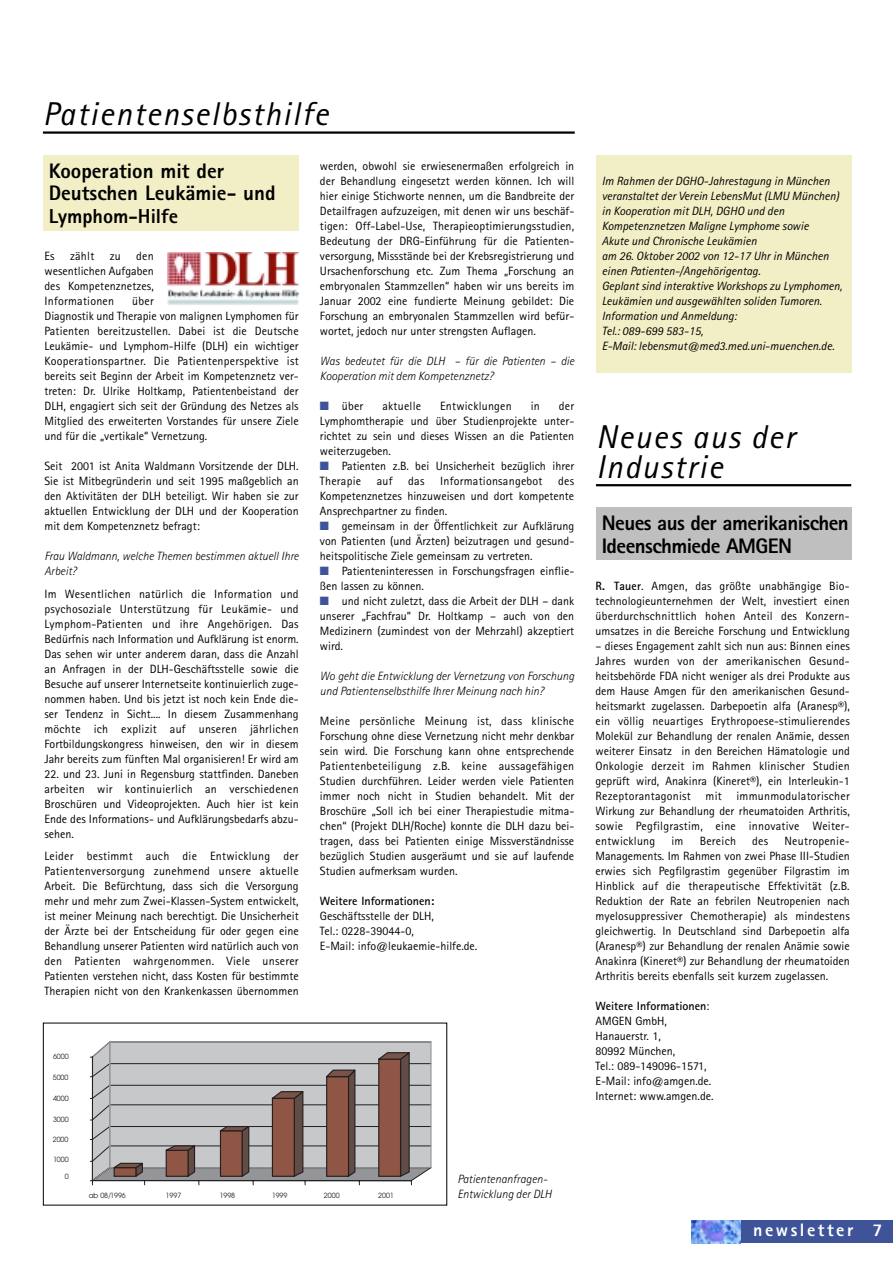
<style>
.page{position:relative;width:893px;height:1262px;background:#fff}
.page>*{position:absolute;margin:0;border:0;box-sizing:border-box;transform-origin:0 0}
.t1{font:italic 33px/30px "Rotis Sans Serif";letter-spacing:.05em;color:#000}
.t2{font:800 21px/22.5px "Rotis Sans Serif";letter-spacing:-.03em;color:#000}
.t3{font:800 21px/22.5px "Rotis Sans Serif";color:#000}
.t4{font:800 20.25px "Rotis Sans Serif";color:#000}
.t5{font:800 18px "Rotis Sans Serif";letter-spacing:.14em;color:#fff}
.t6{font:12px/15px "Rotis Sans Serif";color:#000;text-align:justify}
.t7{font:italic 12px/15px "Rotis Sans Serif";color:#000}
.t8{font:italic 300 12px/15px "Rotis Sans Serif";color:#000}
.t9{font:12px "Rotis Sans Serif";letter-spacing:.02em;color:#000}
.t10{font:700 12px "Rotis Sans Serif";color:#000}
.t11{font:7.05px "Avant Garde";letter-spacing:-.005em;color:#231f20}
.s1{color:#3f5498}
.s2{font-weight:700}
</style>
<div class="page">
<div style="left:691px;top:1220px;width:201px;height:23px;background:#3f5498"></div>
<img style="left:691px;top:1220px;width:49px;height:23px">
<hr style="left:43px;top:131px;width:531px;height:3px;background:#000">
<div style="left:43px;top:155px;width:255px;height:75px;background:#f2eec5"></div>
<svg style="left:90px;top:1041px;width:341px;height:143px"></svg>
<div style="left:596px;top:155px;width:255px;height:218px;background:#f2eec5"></div>
<hr style="left:596px;top:484px;width:255px;height:2px;background:#000">
<div style="left:596px;top:508px;width:255px;height:52px;background:#bfbfbf"></div>
<svg style="left:167px;top:252px;width:131px;height:53px"></svg>
<img style="left:168px;top:252px;width:130px;height:52px">
<h1 class="t1" style="left:43px;top:102px;width:287px">Patientenselbsthilfe</h1>
<h2 class="t3" style="left:49px;top:161px;width:228px">Kooperation mit der<br>Deutschen Leukämie- und</h2>
<h3 class="t4" style="left:49px;top:209px;width:131px">Lymphom-Hilfe</h3>
<p class="t6" style="left:320px;top:160px;width:256px">werden, obwohl sie erwiesenermaßen erfolgreich in der Behandlung eingesetzt werden können. Ich will hier einige Stichworte nennen, um die Bandbreite der Detailfragen aufzuzeigen, mit denen wir uns beschäf&shy;tigen: Off-Label-Use, Therapieoptimierungsstudien, Bedeutung der DRG-Einführung für die Patienten&shy;versorgung, Missstände bei der Krebsregistrierung und Ursachenforschung etc. Zum Thema „Forschung an embryonalen Stammzellen“ haben wir uns bereits im Januar 2002 eine fundierte Meinung gebildet: Die Forschung an embryonalen Stammzellen wird befür&shy;wortet, jedoch nur unter strengsten Auflagen.</p>
<p class="t8" style="left:320px;top:355px;width:256px">Was bedeutet für die DLH – für die Patienten – die<br>Kooperation mit dem Kompetenznetz?</p>
<p class="t6" style="left:320px;top:400px;width:45px"><span class="s1">■</span> über</p>
<p class="t9" style="left:382px;top:402px;width:40px">aktuelle</p>
<p class="t9" style="left:440px;top:402px;width:73px">Entwicklungen</p>
<p class="t6" style="left:531px;top:400px;width:11px">in</p>
<p class="t6" style="left:44px;top:250px;width:111px;text-indent:92px">den wesentlichen Aufgaben des Kompetenznetzes, Informationen</p>
<p class="t6" style="left:44px;top:250px;width:12px">Es</p>
<p class="t6" style="left:70px;top:250px;width:26px">zählt</p>
<p class="t6" style="left:110px;top:250px;width:13px">zu</p>
<p class="t6" style="left:44px;top:295px;width:256px;text-align:left;text-indent:88px">über<br>Diagnostik und Therapie von malignen Lymphomen für Patienten bereitzustellen. Dabei ist die Deutsche Leukämie- und Lymphom-Hilfe (DLH) ein wichtiger Kooperationspartner. Die Patientenperspektive ist bereits seit Beginn der Arbeit im Kompetenznetz ver&shy;treten: Dr. Ulrike Holtkamp, Patientenbeistand der DLH, engagiert sich seit der Gründung des Netzes als Mitglied des erweiterten Vorstandes für unsere Ziele und für die „vertikale“ Vernetzung.</p>
<p class="t6" style="left:44px;top:460px;width:256px">Seit 2001 ist Anita Waldmann Vorsitzende der DLH.<br>Sie ist Mitbegründerin und seit 1995 maßgeblich an den Aktivitäten der DLH beteiligt. Wir haben sie zur aktuellen Entwicklung der DLH und der Kooperation mit dem Kompetenznetz befragt:</p>
<p class="t8" style="left:44px;top:550px;width:256px">Frau Waldmann, welche Themen bestimmen aktuell Ihre<br>Arbeit?</p>
<p class="t6" style="left:44px;top:587px;width:256px">Im Wesentlichen natürlich die Information und psychosoziale Unterstützung für Leukämie- und Lymphom-Patienten und ihre Angehörigen. Das Bedürfnis nach Information und Aufklärung ist enorm.<br>Das sehen wir unter anderem daran, dass die Anzahl an Anfragen in der DLH-Geschäftsstelle sowie die Besuche auf unserer Internetseite kontinuierlich zuge&shy;nommen haben. Und bis jetzt ist noch kein Ende die&shy;ser Tendenz in Sicht.... In diesem Zusammenhang möchte ich explizit auf unseren jährlichen Fortbildungskongress hinweisen, den wir in diesem Jahr bereits zum fünften Mal organisieren! Er wird am</p>
<p class="t6" style="left:44px;top:767px;width:256px">22. und 23. Juni in Regensburg stattfinden. Daneben arbeiten wir kontinuierlich an verschiedenen Broschüren und Videoprojekten. Auch hier ist kein Ende des Informations- und Aufklärungsbedarfs abzu&shy;sehen.</p>
<p class="t6" style="left:44px;top:850px;width:256px">Leider bestimmt auch die Entwicklung der Patientenversorgung zunehmend unsere aktuelle Arbeit. Die Befürchtung, dass sich die Versorgung mehr und mehr zum Zwei-Klassen-System entwickelt, ist meiner Meinung nach berechtigt. Die Unsicherheit der Ärzte bei der Entscheidung für oder gegen eine Behandlung unserer Patienten wird natürlich auch von den Patienten wahrgenommen. Viele unserer Patienten verstehen nicht, dass Kosten für bestimmte Therapien nicht von den Krankenkassen übernommen</p>
<p class="t6" style="left:320px;top:400px;width:256px;text-indent:239px">der Lymphomtherapie und über Studienprojekte unter&shy;richtet zu sein und dieses Wissen an die Patienten weiterzugeben.</p>
<p class="t6" style="left:320px;top:460px;width:256px"><span class="s1">■</span> Patienten z.B. bei Unsicherheit bezüglich ihrer<br>Therapie</p>
<p class="t6" style="left:377px;top:475px;width:17px">auf</p>
<p class="t6" style="left:408px;top:475px;width:18px">das</p>
<p class="t9" style="left:440px;top:477px;width:104px">Informationsangebot</p>
<p class="t6" style="left:320px;top:475px;width:256px;text-indent:238px">des Kompetenznetzes hinzuweisen und dort kompetente Ansprechpartner zu finden.</p>
<p class="t6" style="left:320px;top:520px;width:256px"><span class="s1">■</span> gemeinsam in der Öffentlichkeit zur Aufklärung von Patienten (und Ärzten) beizutragen und gesund&shy;heitspolitische Ziele gemeinsam zu vertreten.</p>
<p class="t6" style="left:320px;top:565px;width:256px"><span class="s1">■</span> Patienteninteressen in Forschungsfragen einflie&shy;ßen lassen zu können.</p>
<p class="t6" style="left:320px;top:595px;width:256px"><span class="s1">■</span> und nicht zuletzt, dass die Arbeit der DLH – dank unserer „Fachfrau“ Dr. Holtkamp – auch von den Medizinern (zumindest von der Mehrzahl) akzeptiert wird.</p>
<p class="t8" style="left:320px;top:670px;width:256px">Wo geht die Entwicklung der Vernetzung von Forschung und Patientenselbsthilfe Ihrer Meinung nach hin?</p>
<p class="t6" style="left:320px;top:715px;width:256px">Meine persönliche Meinung ist, dass klinische Forschung ohne diese Vernetzung nicht mehr denkbar sein wird. Die Forschung kann ohne entsprechende Patientenbeteiligung z.B. keine aussagefähigen Studien durchführen. Leider werden viele Patienten immer noch nicht in Studien behandelt. Mit der Broschüre „Soll ich bei einer Therapiestudie mitma&shy;chen“ (Projekt DLH/Roche) konnte die DLH dazu bei&shy;tragen, dass bei Patienten einige Missverständnisse bezüglich Studien ausgeräumt und sie auf laufende Studien aufmerksam wurden.</p>
<p class="t10" style="left:320px;top:897px;width:116px">Weitere Informationen:</p>
<p class="t6" style="left:320px;top:910px;width:159px;text-align:left">Geschäftsstelle der DLH,<br>Tel.: 0228-39044-0,<br>E-Mail: info@leukaemie-hilfe.de.</p>
<p class="t11" style="left:53px;top:1054px;width:17px">6000</p>
<p class="t11" style="left:53px;top:1074px;width:17px">5000</p>
<p class="t11" style="left:53px;top:1095px;width:17px">4000</p>
<p class="t11" style="left:53px;top:1116px;width:17px">3000</p>
<p class="t11" style="left:53px;top:1136px;width:17px">2000</p>
<p class="t11" style="left:53px;top:1156px;width:17px">1000</p>
<p class="t11" style="left:65px;top:1173px;width:5px">0</p>
<p class="t11" style="left:89px;top:1192px;width:39px">ab 08/1996</p>
<p class="t11" style="left:166px;top:1192px;width:17px">1997</p>
<p class="t11" style="left:219px;top:1192px;width:17px">1998</p>
<p class="t11" style="left:272px;top:1192px;width:17px">1999</p>
<p class="t11" style="left:324px;top:1192px;width:17px">2000</p>
<p class="t11" style="left:378px;top:1192px;width:17px">2001</p>
<p class="t8" style="left:457px;top:1172px;width:96px">Patientenanfragen-<br>Entwicklung der DLH</p>
<p class="t7" style="left:601px;top:175px;width:242px">Im Rahmen der DGHO-Jahrestagung in München veranstaltet der Verein LebensMut (LMU München) in Kooperation mit DLH, DGHO und den Kompetenznetzen Maligne Lymphome sowie<br>Akute und Chronische Leukämien<br>am 26. Oktober 2002 von 12-17 Uhr in München einen Patienten-/Angehörigentag.<br>Geplant sind interaktive Workshops zu Lymphomen, Leukämien und ausgewählten soliden Tumoren.<br>Information und Anmeldung:<br>Tel.: 089-699 583-15,<br>E-Mail: lebensmut@med3.med.uni-muenchen.de.</p>
<h1 class="t1" style="left:596px;top:425px;width:200px">Neues aus der<br>Industrie</h1>
<h2 class="t2" style="left:601px;top:514px;width:248px">Neues aus der amerikanischen<br>Ideenschmiede AMGEN</h2>
<p class="t6" style="left:595px;top:580px;width:256px"><span class="s2">R. Tauer</span>. Amgen, das größte unabhängige Bio&shy;technologieunternehmen der Welt, investiert einen überdurchschnittlich hohen Anteil des Konzern&shy;umsatzes in die Bereiche Forschung und Entwicklung</p>
<p class="t6" style="left:595px;top:640px;width:256px">– dieses Engagement zahlt sich nun aus: Binnen eines Jahres wurden von der amerikanischen Gesund&shy;heitsbehörde FDA nicht weniger als drei Produkte aus dem Hause Amgen für den amerikanischen Gesund&shy;heitsmarkt zugelassen. Darbepoetin alfa (Aranesp®), ein völlig neuartiges Erythropoese-stimulierendes Molekül zur Behandlung der renalen Anämie, dessen weiterer Einsatz in den Bereichen Hämatologie und Onkologie derzeit im Rahmen klinischer Studien geprüft wird, Anakinra (Kineret®), ein Interleukin-1<br>Rezeptorantagonist mit immunmodulatorischer Wirkung zur Behandlung der rheumatoiden Arthritis, sowie Pegfilgrastim, eine innovative Weiter&shy;entwicklung</p>
<p class="t6" style="left:595px;top:835px;width:256px;text-indent:189px">Neutropenie-Managements. Im Rahmen von zwei Phase III-Studien erwies sich Pegfilgrastim gegenüber Filgrastim im Hinblick auf die therapeutische Effektivität (z.B.<br>Reduktion der Rate an febrilen Neutropenien nach myelosuppressiver Chemotherapie) als mindestens gleichwertig. In Deutschland sind Darbepoetin alfa (Aranesp®) zur Behandlung der renalen Anämie sowie Anakinra (Kineret®) zur Behandlung der rheumatoiden Arthritis bereits ebenfalls seit kurzem zugelassen.</p>
<p class="t6" style="left:595px;top:1000px;width:120px;text-align:left"><span class="s2">Weitere Informationen</span>:<br>AMGEN GmbH,<br>Hanauerstr. 1,<br>80992 München,<br>Tel.: 089-149096-1571,<br>E-Mail: info@amgen.de.<br>Internet: www.amgen.de.</p>
<p class="t6" style="left:671px;top:835px;width:14px">im</p>
<p class="t9" style="left:699px;top:837px;width:38px">Bereich</p>
<p class="t6" style="left:752px;top:835px;width:18px">des</p>
<h3 class="t5" style="left:753px;top:1223px;width:131px">newsletter 7</h3>
</div>
